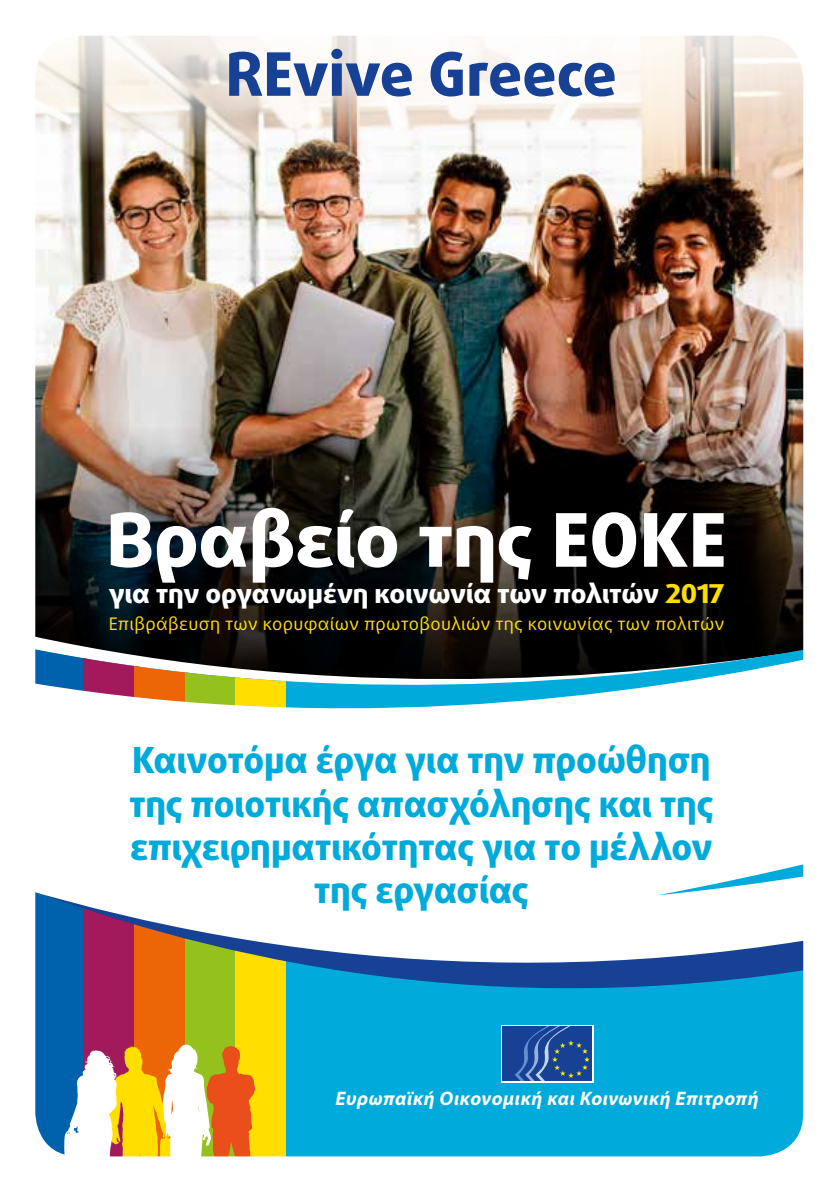
<style>
.page{position:relative;width:840px;height:1191px;background:#fff}
.page>*{position:absolute;margin:0;border:0;box-sizing:border-box;transform-origin:0 0}
.t1{font:800 74px "Daxline Pro";letter-spacing:-.01em;color:#fff;scale:1.05 1}
.t2{font:800 60px "Daxline Pro";color:#164194}
.t3{font:800 36px/43.2px "Daxline Pro";letter-spacing:-.015em;color:#00aada;text-align:center}
.t4{font:800 26px "Daxline Pro";letter-spacing:-.015em;color:#fff;scale:1.05 1}
.t5{font:italic 700 19.6px "Myriad Pro";letter-spacing:.03em;color:#fff}
.t6{font:17.2px "Daxline Pro";letter-spacing:.01em;color:#fd0;scale:1.05 1}
.s1{color:#fd0}
</style>
<div class="page">
<img style="left:35px;top:36px;width:769px;height:1121px">
<h2 class="t2" style="left:225px;top:34px;width:392px">REvive Greece</h2>
<h1 class="t1" style="left:106px;top:491px;width:592px">Βραβείο της ΕΟΚΕ</h1>
<p class="t4" style="left:109px;top:576px;width:587px">για την οργανωμένη κοινωνία των πολιτών <span class="s1">2017</span></p>
<p class="t6" style="left:109px;top:612px;width:587px">Επιβράβευση των κορυφαίων πρωτοβουλιών της κοινωνίας των πολιτών</p>
<p class="t3" style="left:129px;top:739px;width:585px">Καινοτόμα έργα για την προώθηση της ποιοτικής απασχόλησης και της επιχειρηματικότητας για το μέλλον της εργασίας</p>
<p class="t5" style="left:335px;top:1086px;width:424px">Ευρωπαϊκή Οικονομική και Κοινωνική Επιτροπή</p>
</div>
